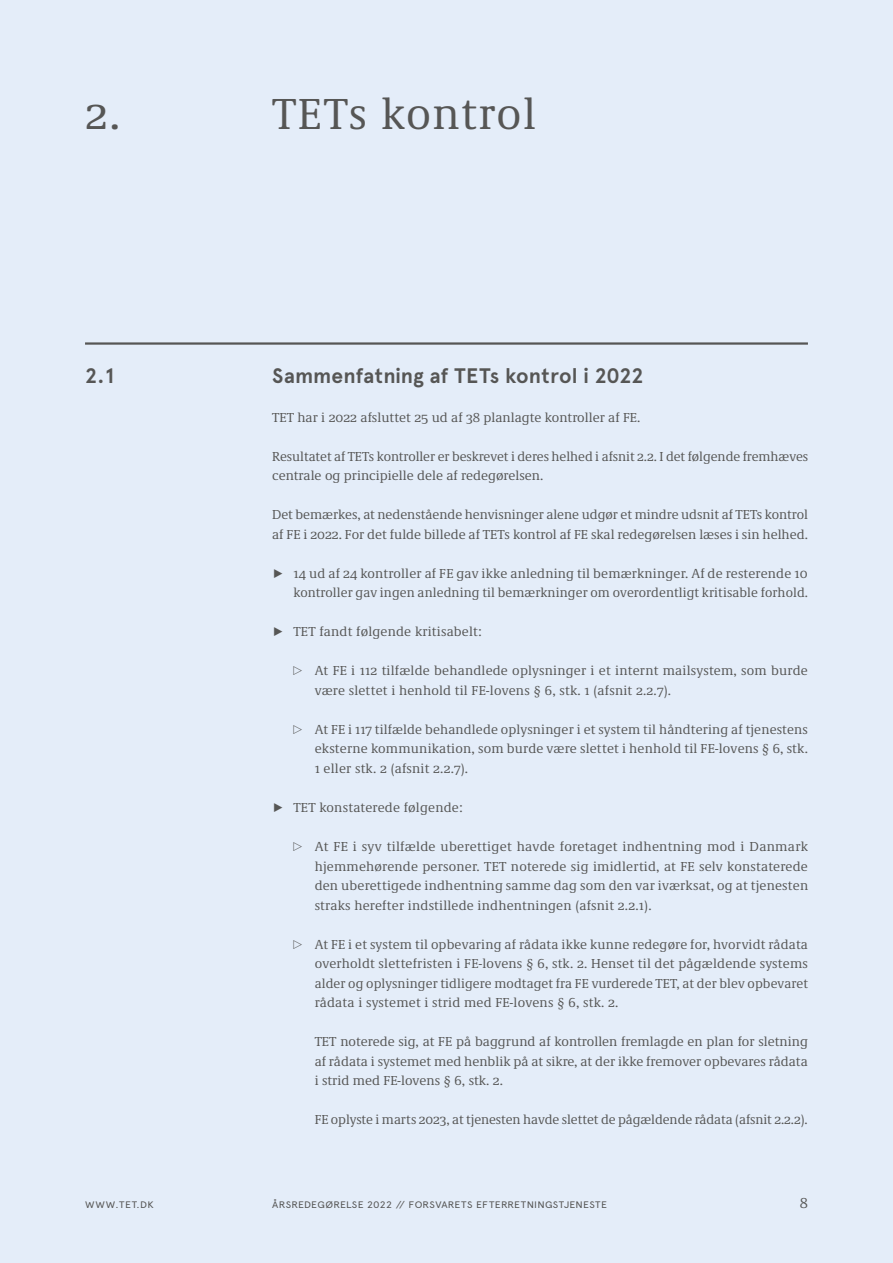
<style>
.page{position:relative;width:893px;height:1263px;background:#e4edf9}
.page>*{position:absolute;margin:0;border:0;box-sizing:border-box;transform-origin:0 0}
.t1{font:45px "Demos Next Pro";letter-spacing:.035em;color:#565655}
.t2{font:21px "Apercu Bold 2";letter-spacing:.01em;color:#565655}
.t3{font:15px "Demos Next Pro";color:#565655}
.t4{font:13.5px/19.5px "Demos Next Pro";letter-spacing:.005em;color:#565655}
.t5{font:9.45px "Apercu 3";letter-spacing:.025em;color:#565655;scale:1.11 1}
</style>
<div class="page">
<hr style="left:85px;top:342px;width:723px;height:3px;background:#565655">
<h1 class="t1" style="left:85px;top:84px;width:37px">2.</h1>
<h1 class="t1" style="left:272px;top:84px;width:266px">TETs kontrol</h1>
<h2 class="t2" style="left:85px;top:363px;width:33px">2.1</h2>
<h2 class="t2" style="left:272px;top:363px;width:373px">Sammenfatning af TETs kontrol i 2022</h2>
<p class="t4" style="left:272px;top:407px;width:370px">TET har i 2022 afsluttet 25 ud af 38 planlagte kontroller af FE.</p>
<p class="t4" style="left:272px;top:446px;width:538px">Resultatet af TETs kontroller er beskrevet i deres helhed i afsnit 2.2. I det følgende fremhæves centrale og principielle dele af redegørelsen.</p>
<p class="t4" style="left:272px;top:504px;width:537px">Det bemærkes, at nedenstående henvisninger alene udgør et mindre udsnit af TETs kontrol af FE i 2022. For det fulde billede af TETs kontrol af FE skal redegørelsen læses i sin helhed.</p>
<p class="t4" style="left:293px;top:563px;width:516px">14 ud af 24 kontroller af FE gav ikke anledning til bemærkninger. Af de resterende 10 kontroller gav ingen anledning til bemærkninger om overordentligt kritisable forhold.</p>
<p class="t4" style="left:293px;top:621px;width:190px">TET fandt følgende kritisabelt:</p>
<p class="t4" style="left:315px;top:660px;width:495px">At FE i 112 tilfælde behandlede oplysninger i et internt mailsystem, som burde være slettet i henhold til FE-lovens § 6, stk. 1 (afsnit 2.2.7).</p>
<p class="t4" style="left:315px;top:719px;width:495px;text-align:justify">At FE i 117 tilfælde behandlede oplysninger i et system til håndtering af tjenestens eksterne kommunikation, som burde være slettet i henhold til FE-lovens § 6, stk.<br>1 eller stk. 2 (afsnit 2.2.7).</p>
<p class="t4" style="left:293px;top:797px;width:171px">TET konstaterede følgende:</p>
<p class="t4" style="left:315px;top:836px;width:495px;text-align:justify">At FE i syv tilfælde uberettiget havde foretaget indhentning mod i Danmark hjemmehørende personer. TET noterede sig imidlertid, at FE selv konstaterede den uberettigede indhentning samme dag som den var iværksat, og at tjenesten straks herefter indstillede indhentningen (afsnit 2.2.1).</p>
<p class="t4" style="left:315px;top:933px;width:495px;text-align:justify">At FE i et system til opbevaring af rådata ikke kunne redegøre for, hvorvidt rådata overholdt slettefristen i FE-lovens § 6, stk. 2. Henset til det pågældende systems alder og oplysninger tidligere modtaget fra FE vurderede TET, at der blev opbevaret rådata i systemet i strid med FE-lovens § 6, stk. 2.</p>
<p class="t4" style="left:315px;top:1031px;width:495px;text-align:justify">TET noterede sig, at FE på baggrund af kontrollen fremlagde en plan for sletning af rådata i systemet med henblik på at sikre, at der ikke fremover opbevares rådata i strid med FE-lovens § 6, stk. 2.</p>
<p class="t4" style="left:315px;top:1109px;width:494px">FE oplyste i marts 2023, at tjenesten havde slettet de pågældende rådata (afsnit 2.2.2).</p>
<p class="t5" style="left:85px;top:1199px;width:63px">WWW.TET.DK</p>
<p class="t5" style="left:272px;top:1199px;width:303px">ÅRSREDEGØRELSE 2022 // FORSVARETS EFTERRETNINGSTJENESTE</p>
<p class="t3" style="left:800px;top:1192px;width:10px">8</p>
</div>
